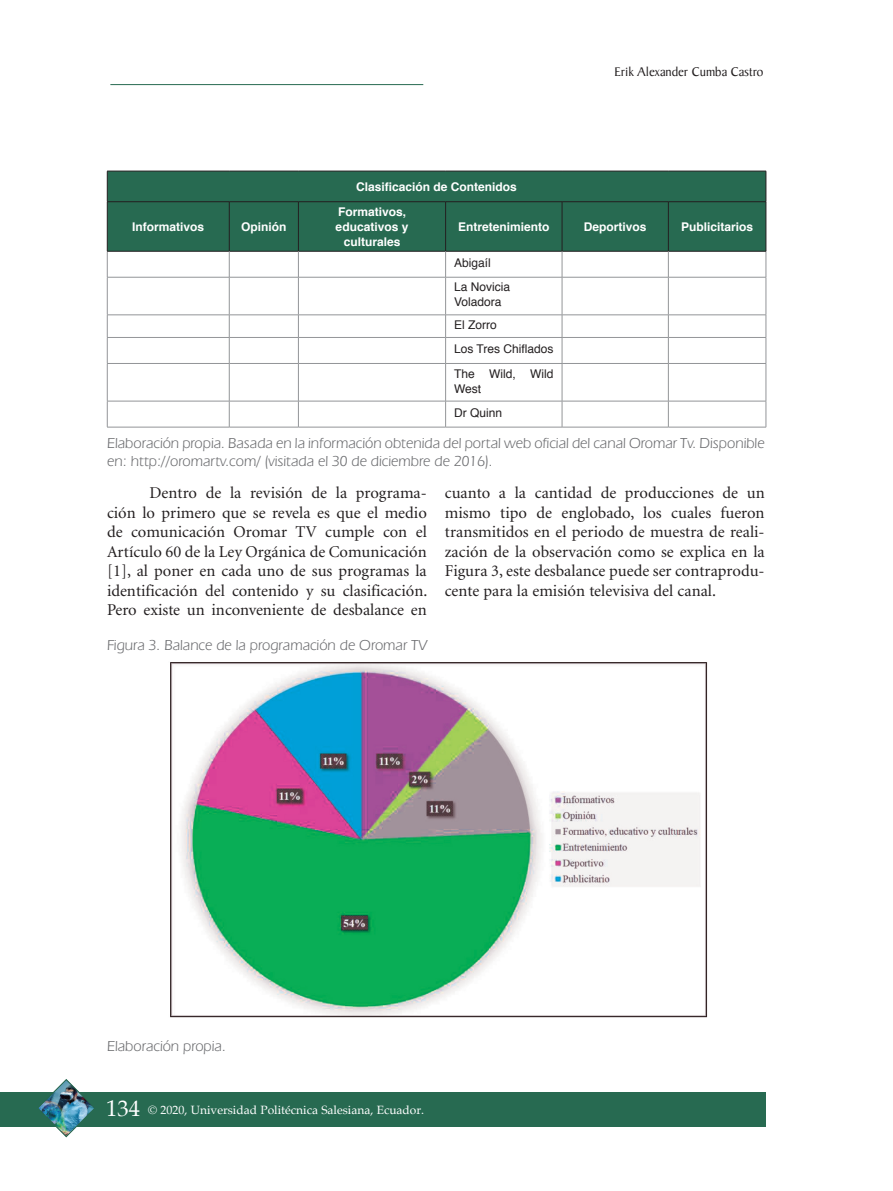
<style>
.page{position:relative;width:893px;height:1191px;background:#fff}
.page>*{position:absolute;margin:0;border:0;box-sizing:border-box;transform-origin:0 0}
.Párrafo{font:16.5px/19.5px "Minion";color:#231f20;text-align:justify}
.fuente{font:15px/18px "Eras IT Cby BT";color:#6c6d70}
.títulos_cuadros{font:15px "Eras IT Cby BT";color:#6c6d70}
.t1{font:13.5px "Baker Signet";color:#231f20}
.texxto_encabezados{font:700 12px/15px "Helvetica";color:#fff;text-align:center}
.texto_interiores{font:12px/15px "Helvetica";color:#231f20}
.t2{font:12px "Palatino";color:#fff}
.s1{font-size:22.5px}
</style>
<div class="page">
<hr style="left:110px;top:84px;width:313px;height:1px;background:#276a51">
<div style="left:0;top:1092px;width:765px;height:34px;background:#276a51"></div>
<img style="left:37px;top:1079px;width:59px;height:58px">
<div style="left:108px;top:172px;width:658px;height:79px;background:#276a51"></div>
<hr style="left:766px;top:171px;width:1px;height:30px;background:#231f20">
<hr style="left:107px;top:201px;width:122px;height:1px;background:#231f20">
<hr style="left:229px;top:201px;width:69px;height:1px;background:#231f20">
<hr style="left:229px;top:202px;width:1px;height:49px;background:#231f20">
<svg style="left:107px;top:252px;width:1px;height:25px"></svg>
<svg style="left:766px;top:251px;width:1px;height:26px"></svg>
<hr style="left:107px;top:277px;width:1px;height:38px;background:#939598">
<hr style="left:766px;top:277px;width:1px;height:38px;background:#939598">
<svg style="left:107px;top:315px;width:1px;height:48px"></svg>
<svg style="left:766px;top:315px;width:1px;height:48px"></svg>
<hr style="left:107px;top:364px;width:1px;height:37px;background:#939598">
<hr style="left:766px;top:364px;width:1px;height:37px;background:#939598">
<svg style="left:107px;top:402px;width:1px;height:25px"></svg>
<svg style="left:766px;top:401px;width:1px;height:26px"></svg>
<hr style="left:107px;top:427px;width:122px;height:1px;background:#939598">
<hr style="left:229px;top:427px;width:69px;height:1px;background:#939598">
<hr style="left:298px;top:427px;width:148px;height:1px;background:#939598">
<hr style="left:446px;top:427px;width:116px;height:1px;background:#939598">
<hr style="left:562px;top:427px;width:106px;height:1px;background:#939598">
<hr style="left:668px;top:427px;width:98px;height:1px;background:#939598">
<hr style="left:107px;top:171px;width:122px;height:1px;background:#231f20">
<hr style="left:107px;top:171px;width:1px;height:30px;background:#231f20">
<hr style="left:229px;top:171px;width:69px;height:1px;background:#231f20">
<hr style="left:298px;top:171px;width:148px;height:1px;background:#231f20">
<hr style="left:446px;top:171px;width:116px;height:1px;background:#231f20">
<hr style="left:562px;top:171px;width:106px;height:1px;background:#231f20">
<hr style="left:668px;top:171px;width:98px;height:1px;background:#231f20">
<hr style="left:107px;top:202px;width:1px;height:49px;background:#231f20">
<hr style="left:298px;top:201px;width:148px;height:1px;background:#231f20">
<hr style="left:298px;top:202px;width:1px;height:49px;background:#231f20">
<hr style="left:766px;top:202px;width:1px;height:49px;background:#231f20">
<hr style="left:107px;top:251px;width:122px;height:1px;background:#231f20">
<hr style="left:229px;top:251px;width:69px;height:1px;background:#231f20">
<hr style="left:298px;top:251px;width:148px;height:1px;background:#231f20">
<hr style="left:446px;top:251px;width:116px;height:1px;background:#231f20">
<hr style="left:562px;top:251px;width:106px;height:1px;background:#231f20">
<hr style="left:668px;top:251px;width:98px;height:1px;background:#231f20">
<hr style="left:446px;top:201px;width:116px;height:1px;background:#231f20">
<hr style="left:445px;top:202px;width:1px;height:49px;background:#231f20">
<hr style="left:562px;top:201px;width:106px;height:1px;background:#231f20">
<hr style="left:562px;top:202px;width:1px;height:49px;background:#231f20">
<hr style="left:668px;top:201px;width:98px;height:1px;background:#231f20">
<hr style="left:668px;top:202px;width:1px;height:49px;background:#231f20">
<svg style="left:229px;top:251px;width:1px;height:26px"></svg>
<svg style="left:298px;top:251px;width:1px;height:26px"></svg>
<svg style="left:445px;top:251px;width:1px;height:26px"></svg>
<svg style="left:562px;top:251px;width:1px;height:26px"></svg>
<svg style="left:668px;top:251px;width:1px;height:26px"></svg>
<hr style="left:107px;top:277px;width:122px;height:1px;background:#939598">
<hr style="left:229px;top:277px;width:69px;height:1px;background:#939598">
<hr style="left:229px;top:277px;width:1px;height:38px;background:#939598">
<hr style="left:298px;top:277px;width:148px;height:1px;background:#939598">
<hr style="left:298px;top:277px;width:1px;height:38px;background:#939598">
<hr style="left:446px;top:277px;width:116px;height:1px;background:#939598">
<hr style="left:445px;top:277px;width:1px;height:38px;background:#939598">
<hr style="left:562px;top:277px;width:106px;height:1px;background:#939598">
<hr style="left:562px;top:277px;width:1px;height:38px;background:#939598">
<hr style="left:668px;top:277px;width:98px;height:1px;background:#939598">
<hr style="left:668px;top:277px;width:1px;height:38px;background:#939598">
<hr style="left:107px;top:314px;width:122px;height:1px;background:#939598">
<hr style="left:229px;top:314px;width:69px;height:1px;background:#939598">
<hr style="left:298px;top:314px;width:148px;height:1px;background:#939598">
<hr style="left:446px;top:314px;width:116px;height:1px;background:#939598">
<hr style="left:562px;top:314px;width:106px;height:1px;background:#939598">
<hr style="left:668px;top:314px;width:98px;height:1px;background:#939598">
<hr style="left:107px;top:337px;width:122px;height:1px;background:#939598">
<hr style="left:229px;top:337px;width:69px;height:1px;background:#939598">
<svg style="left:229px;top:315px;width:1px;height:48px"></svg>
<hr style="left:298px;top:337px;width:148px;height:1px;background:#939598">
<svg style="left:298px;top:315px;width:1px;height:48px"></svg>
<hr style="left:446px;top:337px;width:116px;height:1px;background:#939598">
<svg style="left:445px;top:315px;width:1px;height:48px"></svg>
<hr style="left:562px;top:337px;width:106px;height:1px;background:#939598">
<svg style="left:562px;top:315px;width:1px;height:48px"></svg>
<hr style="left:668px;top:337px;width:98px;height:1px;background:#939598">
<svg style="left:668px;top:315px;width:1px;height:48px"></svg>
<hr style="left:107px;top:363px;width:122px;height:1px;background:#939598">
<hr style="left:229px;top:363px;width:69px;height:1px;background:#939598">
<hr style="left:229px;top:364px;width:1px;height:37px;background:#939598">
<hr style="left:298px;top:363px;width:148px;height:1px;background:#939598">
<hr style="left:298px;top:364px;width:1px;height:37px;background:#939598">
<hr style="left:446px;top:363px;width:116px;height:1px;background:#939598">
<hr style="left:445px;top:364px;width:1px;height:37px;background:#939598">
<hr style="left:562px;top:363px;width:106px;height:1px;background:#939598">
<hr style="left:562px;top:364px;width:1px;height:37px;background:#939598">
<hr style="left:668px;top:363px;width:98px;height:1px;background:#939598">
<hr style="left:668px;top:364px;width:1px;height:37px;background:#939598">
<hr style="left:107px;top:401px;width:122px;height:1px;background:#939598">
<hr style="left:229px;top:401px;width:69px;height:1px;background:#939598">
<svg style="left:229px;top:401px;width:1px;height:26px"></svg>
<hr style="left:298px;top:401px;width:148px;height:1px;background:#939598">
<svg style="left:298px;top:401px;width:1px;height:26px"></svg>
<hr style="left:446px;top:401px;width:116px;height:1px;background:#939598">
<svg style="left:445px;top:401px;width:1px;height:26px"></svg>
<hr style="left:562px;top:401px;width:106px;height:1px;background:#939598">
<svg style="left:562px;top:401px;width:1px;height:26px"></svg>
<hr style="left:668px;top:401px;width:98px;height:1px;background:#939598">
<svg style="left:668px;top:401px;width:1px;height:26px"></svg>
<img style="left:170px;top:662px;width:538px;height:356px">
<p class="texxto_encabezados" style="left:356px;top:179px;width:162px">Clasificación de Contenidos</p>
<p class="t1" style="left:614px;top:64px;width:150px">Erik Alexander Cumba Castro</p>
<p class="texxto_encabezados" style="left:336px;top:204px;width:74px">Formativos, educativos y culturales</p>
<p class="texxto_encabezados" style="left:132px;top:219px;width:74px">Informativos</p>
<p class="texxto_encabezados" style="left:241px;top:219px;width:47px">Opinión</p>
<p class="texxto_encabezados" style="left:458px;top:219px;width:93px">Entretenimiento</p>
<p class="texxto_encabezados" style="left:584px;top:219px;width:64px">Deportivos</p>
<p class="texxto_encabezados" style="left:681px;top:219px;width:74px">Publicitarios</p>
<p class="texto_interiores" style="left:454px;top:256px;width:38px">Abigaíl</p>
<p class="texto_interiores" style="left:454px;top:280px;width:58px">La Novicia<br>Voladora</p>
<p class="texto_interiores" style="left:454px;top:317px;width:44px">El Zorro</p>
<p class="texto_interiores" style="left:454px;top:342px;width:101px">Los Tres Chiflados</p>
<p class="texto_interiores" style="left:454px;top:366px;width:101px">The Wild, Wild<br>West</p>
<p class="texto_interiores" style="left:454px;top:405px;width:50px">Dr Quinn</p>
<p class="fuente" style="left:107px;top:433px;width:659px">Elaboración propia. Basada en la información obtenida del portal web oficial del canal Oromar Tv. Disponible en: http://oromartv.com/ (visitada el 30 de diciembre de 2016).</p>
<p class="Párrafo" style="left:107px;top:484px;width:322px;text-indent:43px">Dentro de la revisión de la programa&shy;ción lo primero que se revela es que el medio de comunicación Oromar TV cumple con el Artículo 60 de la Ley Orgánica de Comunicación [1], al poner en cada uno de sus programas la identificación del contenido y su clasificación.<br>Pero existe un inconveniente de desbalance en</p>
<p class="Párrafo" style="left:445px;top:484px;width:321px">cuanto a la cantidad de producciones de un mismo tipo de englobado, los cuales fueron transmitidos en el periodo de muestra de reali&shy;zación de la observación como se explica en la Figura 3, este desbalance puede ser contraprodu&shy;cente para la emisión televisiva del canal.</p>
<p class="títulos_cuadros" style="left:107px;top:636px;width:322px">Figura 3. Balance de la programación de Oromar TV</p>
<p class="títulos_cuadros" style="left:107px;top:1037px;width:120px">Elaboración propia.</p>
<p class="t2" style="left:106px;top:1100px;width:319px"><span class="s1">134</span> © 2020, Universidad Politécnica Salesiana, Ecuador.</p>
</div>
